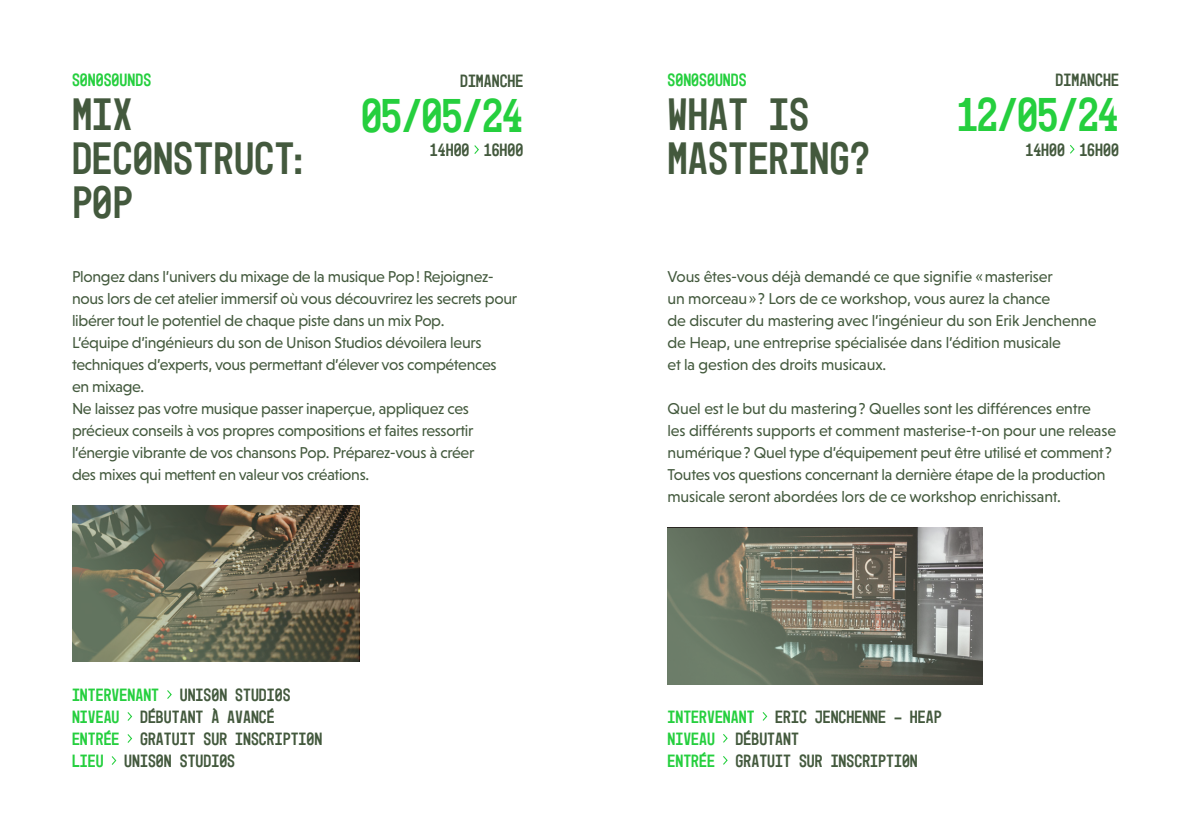
<style>
.page{position:relative;width:1191px;height:840px;background:#fff}
.page>*{position:absolute;margin:0;border:0;box-sizing:border-box;transform-origin:0 0}
.t1{font:48px "Mono 45 Headline Sonotron Reg Accent Variant";letter-spacing:-.02em;color:#25cf3e}
.t2{font:46px/44px "Mono 45 Headline Sonotron Reg Accent Variant";color:#43593d}
.t3{font:18px/22px "Mono 45 Headline Sonotron Reg Accent Variant";color:#43593d}
.t4{font:18px "Mono 45 Headline Sonotron Reg Accent Variant";color:#25cf3e}
.t5{font:16px/22px "Niveau Grotesk";letter-spacing:-.02em;color:#43593d}
.s1{color:#25cf3e}
</style>
<div class="page">
<svg style="left:762px;top:712px;width:6px;height:9px"></svg>
<svg style="left:723px;top:734px;width:5px;height:9px"></svg>
<svg style="left:723px;top:756px;width:5px;height:9px"></svg>
<svg style="left:167px;top:690px;width:5px;height:9px"></svg>
<svg style="left:127px;top:712px;width:6px;height:9px"></svg>
<svg style="left:127px;top:734px;width:6px;height:9px"></svg>
<svg style="left:111px;top:756px;width:6px;height:9px"></svg>
<svg style="left:1070px;top:145px;width:5px;height:9px"></svg>
<svg style="left:474px;top:145px;width:5px;height:9px"></svg>
<svg style="left:667px;top:527px;width:315px;height:157px;background:#727669"></svg>
<svg style="left:72px;top:505px;width:287px;height:156px;background:#686752"></svg>
<p class="t4" style="left:72px;top:69px;width:81px">SONOSOUNDS</p>
<h2 class="t2" style="left:72px;top:93px;width:238px">MIX<br>DECONSTRUCT:<br>POP</h2>
<p class="t3" style="left:460px;top:70px;width:65px">DIMANCHE</p>
<h1 class="t1" style="left:361px;top:87px;width:164px">05/05/24</h1>
<p class="t3" style="left:430px;top:139px;width:95px">14H00 16H00</p>
<p class="t5" style="left:72px;top:265px;width:446px">Plongez dans l’univers du mixage de la musique Pop! Rejoignez&shy;nous lors de cet atelier immersif où vous découvrirez les secrets pour libérer tout le potentiel de chaque piste dans un mix Pop.<br>L’équipe d’ingénieurs du son de Unison Studios dévoilera leurs techniques d’experts, vous permettant d’élever vos compétences en mixage.<br>Ne laissez pas votre musique passer inaperçue, appliquez ces précieux conseils à vos propres compositions et faites ressortir l’énergie vibrante de vos chansons Pop. Préparez-vous à créer<br>des mixes qui mettent en valeur vos créations.</p>
<p class="t3" style="left:72px;top:684px;width:252px"><span class="s1">INTERVENANT</span> UNISON STUDIOS<br><span class="s1">NIVEAU</span> DÉBUTANT À AVANCÉ<br><span class="s1">ENTRÉE</span> GRATUIT SUR INSCRIPTION<br><span class="s1">LIEU</span> UNISON STUDIOS</p>
<p class="t4" style="left:667px;top:69px;width:81px">SONOSOUNDS</p>
<h2 class="t2" style="left:667px;top:93px;width:204px">WHAT IS<br>MASTERING?</h2>
<p class="t3" style="left:1055px;top:69px;width:65px">DIMANCHE</p>
<h1 class="t1" style="left:956px;top:86px;width:164px">12/05/24</h1>
<p class="t3" style="left:1025px;top:138px;width:95px">14H00 16H00</p>
<p class="t5" style="left:667px;top:265px;width:430px">Vous êtes-vous déjà demandé ce que signifie «masteriser<br>un morceau»? Lors de ce workshop, vous aurez la chance<br>de discuter du mastering avec l’ingénieur du son Erik Jenchenne de Heap, une entreprise spécialisée dans l’édition musicale<br>et la gestion des droits musicaux.</p>
<p class="t5" style="left:667px;top:397px;width:450px">Quel est le but du mastering? Quelles sont les différences entre<br>les différents supports et comment masterise-t-on pour une release numérique? Quel type d’équipement peut être utilisé et comment?<br>Toutes vos questions concernant la dernière étape de la production musicale seront abordées lors de ce workshop enrichissant.</p>
<p class="t3" style="left:667px;top:705px;width:276px"><span class="s1">INTERVENANT</span> ERIC JENCHENNE - HEAP<br><span class="s1">NIVEAU</span> DÉBUTANT<br><span class="s1">ENTRÉE</span> GRATUIT SUR INSCRIPTION</p>
</div>
